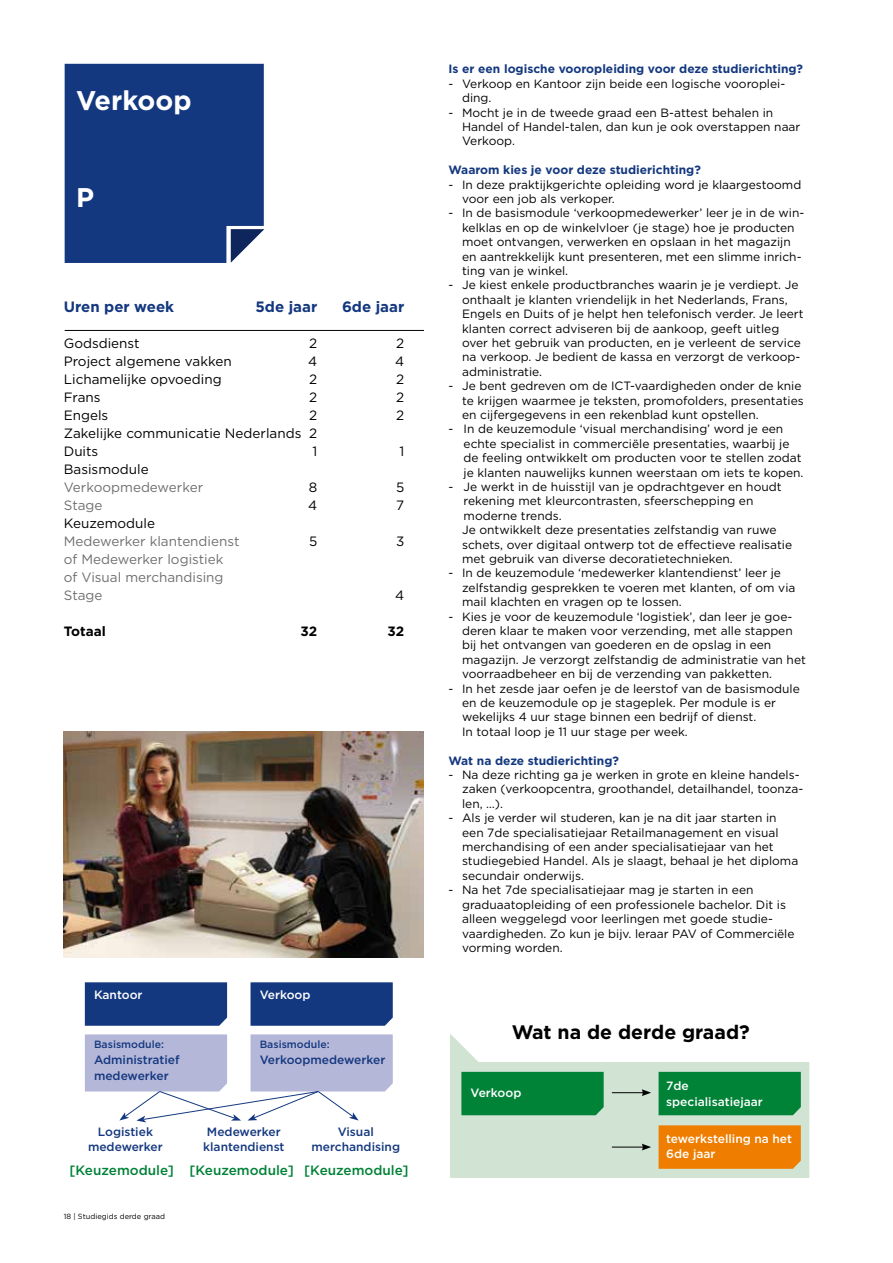
<style>
.page{position:relative;width:893px;height:1263px;background:#fff}
.page>*{position:absolute;margin:0;border:0;box-sizing:border-box;transform-origin:0 0}
.t1{font:700 27px "Gotham";color:#fff}
.t2{font:700 19.5px "Gotham";color:#000}
.t3{font:700 15px "Gotham";color:#14387f}
.t4{font:13.5px/18px "Gotham";color:#000}
.t5{font:13.5px/18px "Gotham";color:#706f6f;text-align:justify}
.t6{font:500 13.5px "Gotham";color:#008237}
.t7{font:700 13.5px "Gotham";color:#000}
.t8{font:12px/14.4px "Gotham";color:#000}
.t9{font:700 12px "Gotham";color:#14387f}
.t10{font:500 12px/15.6px "Gotham";color:#14387f;text-align:center}
.t11{font:500 12px/15.6px "Gotham";color:#fff}
.t12{font:500 10.5px "Gotham";color:#14387f}
.t13{font:7.5px "Gotham";color:#000}
</style>
<div class="page">
<div style="left:65px;top:64px;width:199px;height:199px;background:#14387f"></div>
<img style="left:64px;top:732px;width:360px;height:225px">
<hr style="left:65px;top:330px;width:359px;height:1px;background:#000">
<div style="left:85px;top:982px;width:142px;height:44px;background:#14387f"></div>
<div style="left:251px;top:982px;width:142px;height:44px;background:#14387f"></div>
<svg style="left:85px;top:1034px;width:308px;height:88px"></svg>
<svg style="left:450px;top:1034px;width:359px;height:144px;fill:#d1e3d3"></svg>
<hr style="left:612px;top:1092px;width:32px;height:1px;background:#000">
<svg style="left:642px;top:1089px;width:9px;height:7px"></svg>
<div style="left:659px;top:1072px;width:142px;height:43px;background:#008237"></div>
<hr style="left:612px;top:1147px;width:32px;height:1px;background:#000">
<svg style="left:642px;top:1144px;width:9px;height:6px"></svg>
<div style="left:659px;top:1125px;width:142px;height:44px;background:#ef7d00"></div>
<div style="left:461px;top:1072px;width:143px;height:43px;background:#008237"></div>
<h1 class="t1" style="left:76px;top:83px;width:117px">Verkoop</h1>
<h1 class="t1" style="left:76px;top:180px;width:20px">P</h1>
<p class="t3" style="left:64px;top:297px;width:112px">Uren per week</p>
<p class="t3" style="left:255px;top:297px;width:63px">5de jaar</p>
<p class="t3" style="left:342px;top:297px;width:64px">6de jaar</p>
<p class="t4" style="left:64px;top:334px;width:77px">Godsdienst</p>
<p class="t4" style="left:309px;top:334px;width:10px">2</p>
<p class="t4" style="left:396px;top:334px;width:10px">2</p>
<p class="t4" style="left:64px;top:352px;width:169px">Project algemene vakken</p>
<p class="t4" style="left:308px;top:352px;width:11px">4</p>
<p class="t4" style="left:395px;top:352px;width:11px">4</p>
<p class="t4" style="left:64px;top:370px;width:159px">Lichamelijke opvoeding</p>
<p class="t4" style="left:309px;top:370px;width:10px">2</p>
<p class="t4" style="left:396px;top:370px;width:10px">2</p>
<p class="t4" style="left:64px;top:388px;width:38px">Frans</p>
<p class="t4" style="left:309px;top:388px;width:10px">2</p>
<p class="t4" style="left:396px;top:388px;width:10px">2</p>
<p class="t4" style="left:64px;top:406px;width:46px">Engels</p>
<p class="t4" style="left:309px;top:406px;width:10px">2</p>
<p class="t4" style="left:396px;top:406px;width:10px">2</p>
<p class="t4" style="left:64px;top:424px;width:255px">Zakelijke communicatie Nederlands 2<br>Duits</p>
<p class="t4" style="left:312px;top:442px;width:6px">1</p>
<p class="t4" style="left:399px;top:442px;width:6px">1</p>
<p class="t4" style="left:64px;top:460px;width:86px">Basismodule</p>
<p class="t5" style="left:64px;top:478px;width:141px">Verkoopmedewerker</p>
<p class="t4" style="left:309px;top:478px;width:10px">8</p>
<p class="t4" style="left:396px;top:478px;width:10px">5</p>
<p class="t5" style="left:64px;top:496px;width:40px">Stage</p>
<p class="t4" style="left:308px;top:496px;width:11px">4</p>
<p class="t4" style="left:396px;top:496px;width:10px">7</p>
<p class="t4" style="left:64px;top:514px;width:93px">Keuzemodule</p>
<p class="t5" style="left:64px;top:532px;width:177px">Medewerker klantendienst</p>
<p class="t4" style="left:309px;top:532px;width:10px">5</p>
<p class="t4" style="left:396px;top:532px;width:10px">3</p>
<p class="t5" style="left:64px;top:550px;width:161px">of Medewerker logistiek of Visual merchandising Stage</p>
<p class="t4" style="left:395px;top:586px;width:11px">4</p>
<p class="t7" style="left:64px;top:622px;width:43px">Totaal</p>
<p class="t7" style="left:300px;top:622px;width:18px">32</p>
<p class="t7" style="left:387px;top:622px;width:18px">32</p>
<p class="t11" style="left:94px;top:986px;width:50px">Kantoor</p>
<p class="t11" style="left:260px;top:986px;width:52px">Verkoop</p>
<p class="t12" style="left:94px;top:1037px;width:71px">Basismodule:</p>
<p class="t12" style="left:260px;top:1037px;width:71px">Basismodule:</p>
<p class="t10" style="left:94px;top:1052px;width:87px;text-align:left">Administratief medewerker</p>
<p class="t10" style="left:260px;top:1052px;width:127px">Verkoopmedewerker</p>
<p class="t10" style="left:88px;top:1123px;width:76px">Logistiek medewerker</p>
<p class="t10" style="left:203px;top:1123px;width:83px">Medewerker klantendienst</p>
<p class="t10" style="left:311px;top:1123px;width:90px">Visual merchandising</p>
<p class="t6" style="left:69px;top:1161px;width:341px">[Keuzemodule] [Keuzemodule] [Keuzemodule]</p>
<p class="t13" style="left:64px;top:1212px;width:103px">18 | Studiegids derde graad</p>
<p class="t9" style="left:449px;top:61px;width:356px">Is er een logische vooropleiding voor deze studierichting?</p>
<p class="t8" style="left:462px;top:76px;width:325px;text-indent:-14px">- Verkoop en Kantoor zijn beide een logische vooroplei&shy;ding.</p>
<p class="t8" style="left:462px;top:105px;width:340px;text-indent:-14px">- Mocht je in de tweede graad een B-attest behalen in<br>Handel of Handel-talen, dan kun je ook overstappen naar<br>Verkoop.</p>
<p class="t9" style="left:449px;top:162px;width:254px">Waarom kies je voor deze studierichting?</p>
<p class="t8" style="left:462px;top:177px;width:341px;text-indent:-14px">- In deze praktijkgerichte opleiding word je klaargestoomd voor een job als verkoper.</p>
<p class="t8" style="left:462px;top:206px;width:344px;text-indent:-14px">- In de basismodule ‘verkoopmedewerker’ leer je in de win&shy;kelklas en op de winkelvloer (je stage) hoe je producten moet ontvangen, verwerken en opslaan in het magazijn en aantrekkelijk kunt presenteren, met een slimme inrich&shy;ting van je winkel.</p>
<p class="t8" style="left:462px;top:278px;width:343px;text-indent:-14px">- Je kiest enkele productbranches waarin je je verdiept. Je onthaalt je klanten vriendelijk in het Nederlands, Frans, Engels en Duits of je helpt hen telefonisch verder. Je leert klanten correct adviseren bij de aankoop, geeft uitleg over het gebruik van producten, en je verleent de service na verkoop. Je bedient de kassa en verzorgt de verkoop&shy;administratie.</p>
<p class="t8" style="left:462px;top:378px;width:343px;text-indent:-14px">- Je bent gedreven om de ICT-vaardigheden onder de knie te krijgen waarmee je teksten, promofolders, presentaties en cijfergegevens in een rekenblad kunt opstellen.</p>
<p class="t8" style="left:464px;top:422px;width:341px;text-indent:-15px">- In de keuzemodule ‘visual merchandising’ word je een echte specialist in commerciële presentaties, waarbij je de feeling ontwikkelt om producten voor te stellen zodat je klanten nauwelijks kunnen weerstaan om iets te kopen.</p>
<p class="t8" style="left:462px;top:479px;width:332px;text-indent:-14px">- Je werkt in de huisstijl van je opdrachtgever en houdt rekening met kleurcontrasten, sfeerschepping en moderne trends.<br>Je ontwikkelt deze presentaties zelfstandig van ruwe schets, over digitaal ontwerp tot de effectieve realisatie met gebruik van diverse decoratietechnieken.</p>
<p class="t8" style="left:462px;top:566px;width:335px;text-indent:-14px">- In de keuzemodule ‘medewerker klantendienst’ leer je zelfstandig gesprekken te voeren met klanten, of om via mail klachten en vragen op te lossen.</p>
<p class="t8" style="left:462px;top:609px;width:345px;text-indent:-14px">- Kies je voor de keuzemodule ‘logistiek’, dan leer je goe&shy;deren klaar te maken voor verzending, met alle stappen bij het ontvangen van goederen en de opslag in een magazijn. Je verzorgt zelfstandig de administratie van het voorraadbeheer en bij de verzending van pakketten.</p>
<p class="t8" style="left:462px;top:681px;width:339px;text-indent:-14px">- In het zesde jaar oefen je de leerstof van de basismodule en de keuzemodule op je stageplek. Per module is er wekelijks 4 uur stage binnen een bedrijf of dienst.<br>In totaal loop je 11 uur stage per week.</p>
<p class="t9" style="left:449px;top:752px;width:172px">Wat na deze studierichting?</p>
<p class="t8" style="left:462px;top:767px;width:343px;text-indent:-14px">- Na deze richting ga je werken in grote en kleine handels&shy;zaken (verkoopcentra, groothandel, detailhandel, toonza&shy;len, …).</p>
<p class="t8" style="left:462px;top:810px;width:338px;text-indent:-14px">- Als je verder wil studeren, kan je na dit jaar starten in een 7de specialisatiejaar Retailmanagement en visual merchandising of een ander specialisatiejaar van het studiegebied Handel. Als je slaagt, behaal je het diploma secundair onderwijs.</p>
<p class="t8" style="left:462px;top:882px;width:334px;text-indent:-14px">- Na het 7de specialisatiejaar mag je starten in een graduaatopleiding of een professionele bachelor. Dit is alleen weggelegd voor leerlingen met goede studie&shy;vaardigheden. Zo kun je bijv. leraar PAV of Commerciële vorming worden.</p>
<h2 class="t2" style="left:512px;top:1019px;width:240px">Wat na de derde graad?</h2>
<p class="t11" style="left:471px;top:1084px;width:52px">Verkoop</p>
<p class="t11" style="left:666px;top:1078px;width:98px">7de specialisatiejaar</p>
<p class="t11" style="left:666px;top:1130px;width:127px">tewerkstelling na het<br>6de jaar</p>
</div>
